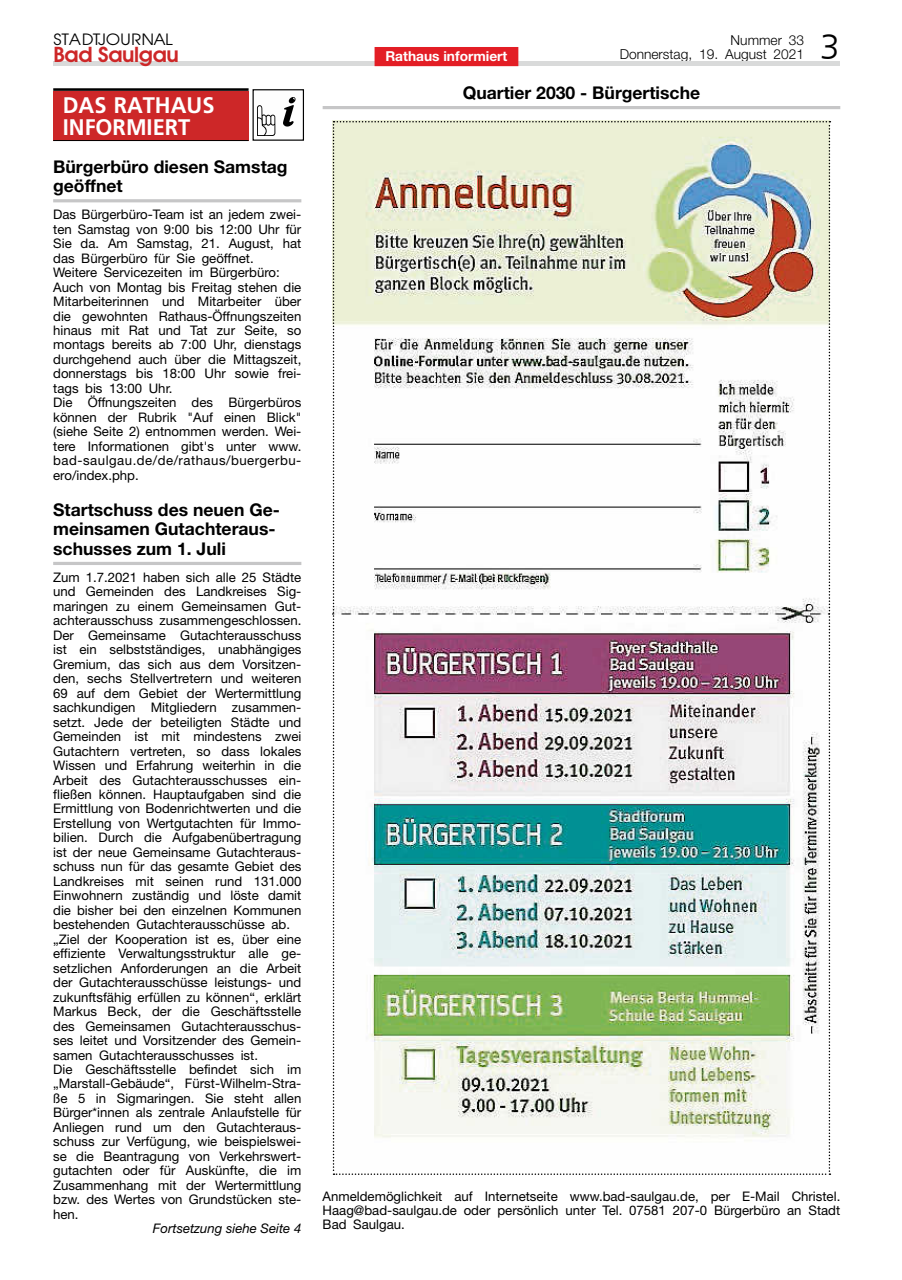
<style>
.page{position:relative;width:902px;height:1280px;background:#fff}
.page>*{position:absolute;margin:0;border:0;box-sizing:border-box;transform-origin:0 0}
.t1{font:300 35.1px "Frutiger";color:#000}
.t2{font:700 22.5px/21.9px "Frutiger";color:#fff}
.t3{font:600 21.45px "Avant Garde Two BQ";letter-spacing:-.02em;color:#cd2728}
.t4{font:700 17.55px/19.4px "Helvetica Neue";color:#000}
.t5{font:16.35px "Avant Garde Two BQ";color:#000;scale:1.08 1}
.t6{font:300 13.65px/13.5px "Helvetica Neue";color:#000;text-align:right}
.t7{font:700 13.65px "Helvetica Neue";color:#fff}
.t8{font:13.2px/14.4px "Helvetica Neue";color:#000}
.t9{font:italic 13.2px "Helvetica Neue";color:#000}
</style>
<div class="page">
<div style="left:53px;top:61px;width:786px;height:5px;background:#d9dada"></div>
<div style="left:374px;top:47px;width:144px;height:19px;background:#e31e25"></div>
<hr style="left:53px;top:199px;width:248px;height:3px;background:#c6c6c7">
<hr style="left:53px;top:562px;width:248px;height:3px;background:#c6c6c7">
<div style="left:252px;top:89px;width:52px;height:52px;border:1px solid #000"></div>
<svg style="left:283px;top:97px;width:12px;height:30px"></svg>
<svg style="left:257px;top:105px;width:18px;height:31px"></svg>
<hr style="left:53px;top:88px;width:195px;height:3px;background:#000">
<div style="left:53px;top:91px;width:195px;height:50px;background:#cd2728"></div>
<hr style="left:53px;top:140px;width:195px;height:1px;background:#000">
<hr style="left:322px;top:106px;width:518px;height:3px;background:#c6c6c7">
<img style="left:333px;top:121px;width:497px;height:1054px">
<p class="t5" style="left:53px;top:31px;width:112px">STADTJOURNAL</p>
<h3 class="t3" style="left:53px;top:42px;width:127px">Bad Saulgau</h3>
<p class="t7" style="left:385px;top:48px;width:123px">Rathaus informiert</p>
<h2 class="t2" style="left:63px;top:94px;width:153px">DAS RATHAUS<br>INFORMIERT</h2>
<h3 class="t4" style="left:53px;top:156px;width:236px">Bürgerbüro diesen Samstag geöffnet</h3>
<p class="t8" style="left:53px;top:207px;width:250px">Das Bürgerbüro-Team ist an jedem zwei&shy;ten Samstag von 9:00 bis 12:00 Uhr für Sie da. Am Samstag, 21. August, hat das Bürgerbüro für Sie geöffnet.<br>Weitere Servicezeiten im Bürgerbüro:<br>Auch von Montag bis Freitag stehen die Mitarbeiterinnen und Mitarbeiter über die gewohnten Rathaus-Öffnungszeiten hinaus mit Rat und Tat zur Seite, so montags bereits ab 7:00 Uhr, dienstags durchgehend auch über die Mittagszeit, donnerstags bis 18:00 Uhr sowie frei&shy;tags bis 13:00 Uhr.<br>Die Öffnungszeiten des Bürgerbüros können der Rubrik "Auf einen Blick" (siehe Seite 2) entnommen werden. Wei&shy;tere Informationen gibt's unter www. bad-saulgau.de/de/rathaus/buergerbu&shy;ero/index.php.</p>
<h3 class="t4" style="left:53px;top:500px;width:228px">Startschuss des neuen Ge&shy;meinsamen Gutachteraus&shy;schusses zum 1. Juli</h3>
<p class="t8" style="left:53px;top:570px;width:250px">Zum 1.7.2021 haben sich alle 25 Städte und Gemeinden des Landkreises Sig&shy;maringen zu einem Gemeinsamen Gut&shy;achterausschuss zusammengeschlossen.<br>Der Gemeinsame Gutachterausschuss ist ein selbstständiges, unabhängiges Gremium, das sich aus dem Vorsitzen&shy;den, sechs Stellvertretern und weiteren 69 auf dem Gebiet der Wertermittlung sachkundigen Mitgliedern zusammen&shy;setzt. Jede der beteiligten Städte und Gemeinden ist mit mindestens zwei Gutachtern vertreten, so dass lokales Wissen und Erfahrung weiterhin in die Arbeit des Gutachterausschusses ein&shy;fließen können. Hauptaufgaben sind die Ermittlung von Bodenrichtwerten und die Erstellung von Wertgutachten für Immo&shy;bilien. Durch die Aufgabenübertragung ist der neue Gemeinsame Gutachteraus&shy;schuss nun für das gesamte Gebiet des Landkreises mit seinen rund 131.000<br>Einwohnern zuständig und löste damit die bisher bei den einzelnen Kommunen bestehenden Gutachterausschüsse ab. „Ziel der Kooperation ist es, über eine effiziente Verwaltungsstruktur alle ge&shy;setzlichen Anforderungen an die Arbeit der Gutachterausschüsse leistungs- und zukunftsfähig erfüllen zu können“, erklärt Markus Beck, der die Geschäftsstelle des Gemeinsamen Gutachterausschus&shy;ses leitet und Vorsitzender des Gemein&shy;samen Gutachterausschusses ist.<br>Die Geschäftsstelle befindet sich im „Marstall-Gebäude“, Fürst-Wilhelm-Stra&shy;ße 5 in Sigmaringen. Sie steht allen Bürger*innen als zentrale Anlaufstelle für Anliegen rund um den Gutachteraus&shy;schuss zur Verfügung, wie beispielswei&shy;se die Beantragung von Verkehrswert&shy;gutachten oder für Auskünfte, die im Zusammenhang mit der Wertermittlung bzw. des Wertes von Grundstücken ste&shy;hen.</p>
<p class="t9" style="left:153px;top:1220px;width:150px">Fortsetzung siehe Seite 4</p>
<p class="t6" style="left:619px;top:33px;width:186px">Nummer 33<br>Donnerstag, 19. August 2021</p>
<h1 class="t1" style="left:820px;top:27px;width:21px">3</h1>
<h3 class="t4" style="left:462px;top:82px;width:239px">Quartier 2030 - Bürgertische</h3>
<p class="t8" style="left:322px;top:1188px;width:519px;text-align:justify">Anmeldemöglichkeit auf Internetseite www.bad-saulgau.de, per E-Mail Christel.<br>Haag@bad-saulgau.de oder persönlich unter Tel. 07581 207-0 Bürgerbüro an Stadt Bad Saulgau.</p>
</div>
